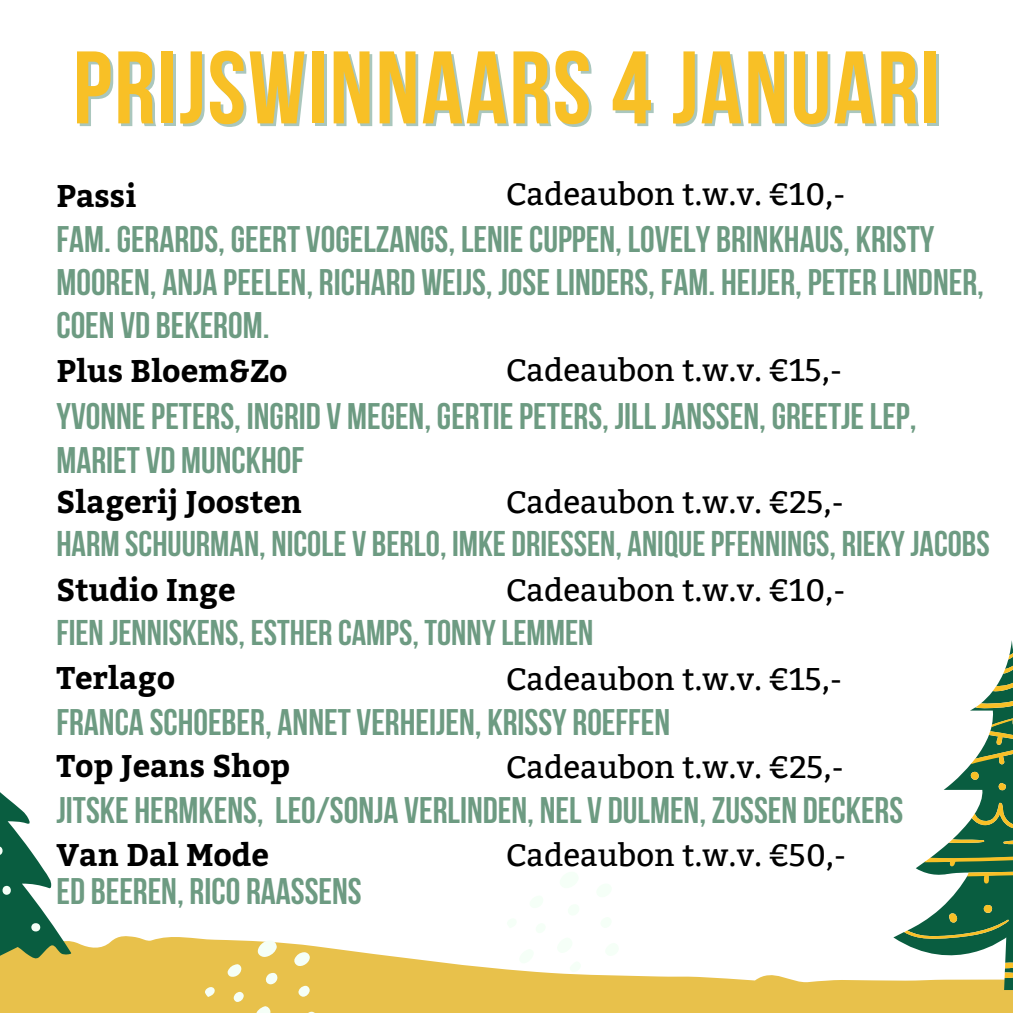
<style>
.page{position:relative;width:1013px;height:1013px;background:#fff}
.page>*{position:absolute;margin:0;border:0;box-sizing:border-box;transform-origin:0 0}
.t1{font:700 102.75px "Bebas Neue";letter-spacing:.02em;color:#f8c026}
.t2{font:700 36.88px/43.1px "Bebas Neue";color:#6d9b82}
.t3{font:700 35.62px "Bebas Neue";color:#6d9b82}
.t4{font:31.25px "Bitter";color:#000}
.t5{font:700 31.25px "Bitter";color:#000}
</style>
<div class="page">
<svg style="left:0;top:936px;width:1012px;height:76px;fill:#e8c14b"></svg>
<svg style="left:893px;top:640px;width:119px;height:350px"></svg>
<svg style="left:904px;top:652px;width:108px;height:326px"></svg>
<svg style="left:257px;top:939px;width:20px;height:18px"></svg>
<svg style="left:254px;top:1005px;width:16px;height:7px"></svg>
<svg style="left:293px;top:952px;width:17px;height:15px"></svg>
<svg style="left:302px;top:1011px;width:15px;height:1px"></svg>
<svg style="left:227px;top:963px;width:14px;height:15px"></svg>
<svg style="left:265px;top:972px;width:13px;height:12px"></svg>
<svg style="left:298px;top:985px;width:12px;height:11px"></svg>
<svg style="left:233px;top:991px;width:11px;height:11px"></svg>
<svg style="left:204px;top:986px;width:11px;height:11px"></svg>
<svg style="left:556px;top:936px;width:16px;height:17px"></svg>
<svg style="left:518px;top:948px;width:16px;height:15px"></svg>
<svg style="left:604px;top:942px;width:15px;height:15px"></svg>
<svg style="left:569px;top:961px;width:12px;height:11px"></svg>
<svg style="left:0;top:792px;width:72px;height:173px"></svg>
<h1 class="t1" style="left:73px;top:46px;width:868px">PRIJSWINNAARS 4 JANUARI</h1>
<h3 class="t5" style="left:56px;top:173px;width:82px">Passi</h3>
<p class="t4" style="left:506px;top:175px;width:340px">Cadeaubon t.w.v. €10,-</p>
<h2 class="t2" style="left:56px;top:221px;width:929px">FAM. GERARDS, GEERT VOGELZANGS, LENIECUPPEN, LOVELY BRINKHAUS, KRISTY<br>MOOREN, ANJA PEELEN, RICHARD WEIJS, JOSELINDERS, FAM. HEIJER, PETER LINDNER,<br>COEN VD BEKEROM.</h2>
<h3 class="t5" style="left:56px;top:347px;width:233px">Plus Bloem&amp;Zo</h3>
<p class="t4" style="left:506px;top:352px;width:337px">Cadeaubon t.w.v. €15,-</p>
<h2 class="t2" style="left:56px;top:398px;width:861px">YVONNEPETERS, INGRID V MEGEN, GERTIEPETERS, JILLJANSSEN, GREETJELEP,<br>MARIET VD MUNCKHOF</h2>
<h3 class="t5" style="left:56px;top:479px;width:247px">Slagerij Joosten</h3>
<p class="t4" style="left:506px;top:484px;width:338px">Cadeaubon t.w.v. €25,-</p>
<h2 class="t3" style="left:56px;top:529px;width:934px">HARM SCHUURMAN, NICOLE V BERLO, IMKE DRIESSEN, ANIQUEPFENNINGS, RIEKYJACOBS</h2>
<h3 class="t5" style="left:56px;top:567px;width:180px">Studio Inge</h3>
<p class="t4" style="left:506px;top:572px;width:340px">Cadeaubon t.w.v. €10,-</p>
<p class="t3" style="left:56px;top:618px;width:538px">FIEN JENNISKENS,ESTHER CAMPS, TONNY LEMMEN</p>
<h3 class="t5" style="left:56px;top:655px;width:120px">Terlago</h3>
<p class="t4" style="left:506px;top:660px;width:337px">Cadeaubon t.w.v. €15,-</p>
<h2 class="t2" style="left:56px;top:704px;width:615px">FRANCA SCHOEBER, ANNET VERHEIJEN, KRISSY ROEFFEN</h2>
<h3 class="t5" style="left:56px;top:743px;width:235px">Top Jeans Shop</h3>
<p class="t4" style="left:506px;top:748px;width:338px">Cadeaubon t.w.v. €25,-</p>
<h2 class="t2" style="left:56px;top:792px;width:848px">JITSKE HERMKENS, LEO/SONJA VERLINDEN, NEL V DULMEN, ZUSSEN DECKERS</h2>
<h3 class="t5" style="left:56px;top:831px;width:214px">Van Dal Mode</h3>
<p class="t2" style="left:56px;top:873px;width:307px">ED BEEREN, RICO RAASSENS</p>
<p class="t4" style="left:506px;top:836px;width:341px">Cadeaubon t.w.v. €50,-</p>
</div>
